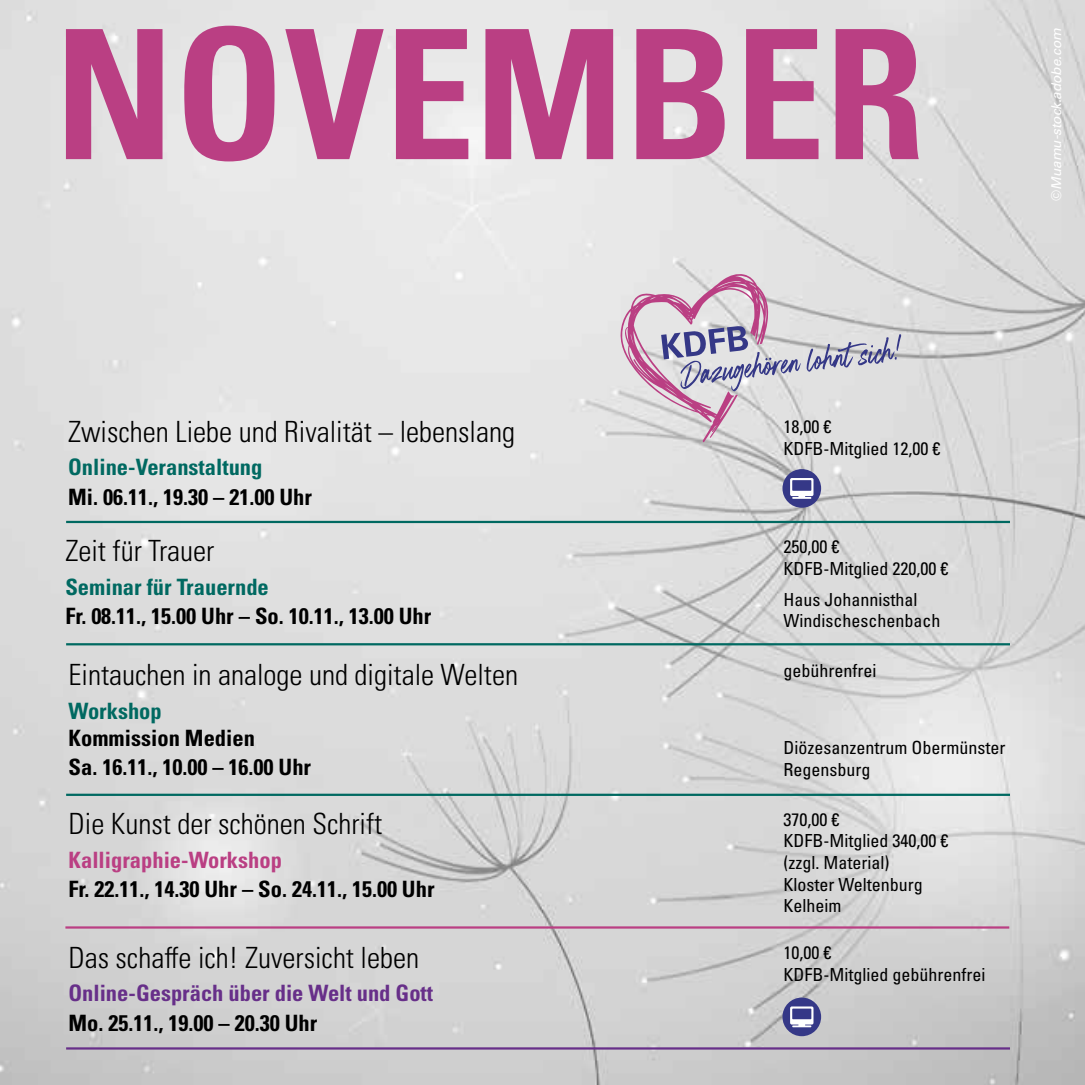
<style>
.page{position:relative;width:1085px;height:1085px;background:#fff}
.page>*{position:absolute;margin:0;border:0;box-sizing:border-box;transform-origin:0 0}
.t1{font:700 condensed 180px "Univers LT Pro";color:#ba3f83}
.t2{font:300 condensed 29.25px "Univers LT Pro";color:#000}
.t3{font:700 condensed 22.5px/29.2px "Univers LT Pro";color:#000}
.t4{font:700 condensed 22.5px "Univers LT Pro";color:#006961}
.t5{font:700 condensed 22.5px "Univers LT Pro";color:#672f89}
.t6{font:700 condensed 22.5px "Univers LT Pro";color:#ba3f83}
.t7{font:condensed 18px/21.6px "Univers LT Pro";color:#000}
.t8{font:italic 13.5px "Univers LT Pro 55";color:#fff}
</style>
<div class="page">
<img style="left:1px;top:0;width:1083px;height:1084px">
<hr style="left:66px;top:520px;width:943px;height:3px;background:#006961">
<hr style="left:66px;top:643px;width:943px;height:2px;background:#006961">
<hr style="left:66px;top:793px;width:943px;height:2px;background:#006961">
<hr style="left:65px;top:926px;width:944px;height:2px;background:#ba3f83">
<div style="left:782px;top:997px;width:39px;height:39px;background:#353887;border-radius:50%"></div>
<svg style="left:790px;top:1006px;width:23px;height:21px"></svg>
<div style="left:782px;top:469px;width:39px;height:38px;background:#353887;border-radius:50%"></div>
<svg style="left:790px;top:478px;width:23px;height:20px"></svg>
<hr style="left:66px;top:1047px;width:943px;height:2px;background:#672f89">
<svg style="left:806px;top:334px;width:95px;height:37px;background:#babaca"></svg>
<svg style="left:619px;top:273px;width:181px;height:169px;background:#cfc1ce"></svg>
<img style="left:0;top:0;width:1px;height:1084px">
<h1 class="t1" style="left:54px;top:-15px;width:872px">NOVEMBER</h1>
<p class="t8" style="left:1046px;top:201px;width:174px;rotate:-90deg">©Muamu-stock.adobe.com</p>
<h2 class="t2" style="left:68px;top:411px;width:448px">Zwischen Liebe und Rivalität – lebenslang</h2>
<p class="t4" style="left:68px;top:453px;width:196px">Online-Veranstaltung</p>
<p class="t3" style="left:68px;top:481px;width:245px">Mi. 06.11., 19.30 – 21.00 Uhr</p>
<h2 class="t2" style="left:65px;top:531px;width:150px">Zeit für Trauer</h2>
<p class="t4" style="left:65px;top:573px;width:205px">Seminar für Trauernde</p>
<p class="t3" style="left:65px;top:601px;width:367px">Fr. 08.11., 15.00 Uhr – So. 10.11., 13.00 Uhr</p>
<h2 class="t2" style="left:69px;top:654px;width:451px">Eintauchen in analoge und digitale Welten</h2>
<p class="t4" style="left:69px;top:697px;width:95px">Workshop</p>
<p class="t3" style="left:69px;top:722px;width:244px">Kommission Medien<br>Sa. 16.11., 10.00 – 16.00 Uhr</p>
<h2 class="t2" style="left:69px;top:803px;width:315px">Die Kunst der schönen Schrift</h2>
<p class="t6" style="left:69px;top:845px;width:215px">Kalligraphie-Workshop</p>
<p class="t3" style="left:69px;top:873px;width:367px">Fr. 22.11., 14.30 Uhr – So. 24.11., 15.00 Uhr</p>
<h2 class="t2" style="left:68px;top:937px;width:352px">Das schaffe ich! Zuversicht leben</h2>
<p class="t5" style="left:68px;top:979px;width:366px">Online-Gespräch über die Welt und Gott</p>
<p class="t3" style="left:68px;top:1007px;width:250px">Mo. 25.11., 19.00 – 20.30 Uhr</p>
<p class="t7" style="left:783px;top:415px;width:158px">18,00 €<br>KDFB-Mitglied 12,00 €</p>
<p class="t7" style="left:783px;top:535px;width:166px">250,00 €<br>KDFB-Mitglied 220,00 €</p>
<p class="t7" style="left:783px;top:587px;width:158px">Haus Johannisthal<br>Windischeschenbach</p>
<p class="t7" style="left:783px;top:659px;width:94px">gebührenfrei</p>
<p class="t7" style="left:783px;top:736px;width:223px">Diözesanzentrum Obermünster<br>Regensburg</p>
<p class="t7" style="left:783px;top:808px;width:166px">370,00 €<br>KDFB-Mitglied 340,00 € (zzgl. Material)<br>Kloster Weltenburg<br>Kelheim</p>
<p class="t7" style="left:783px;top:941px;width:203px">10,00 €<br>KDFB-Mitglied gebührenfrei</p>
</div>
